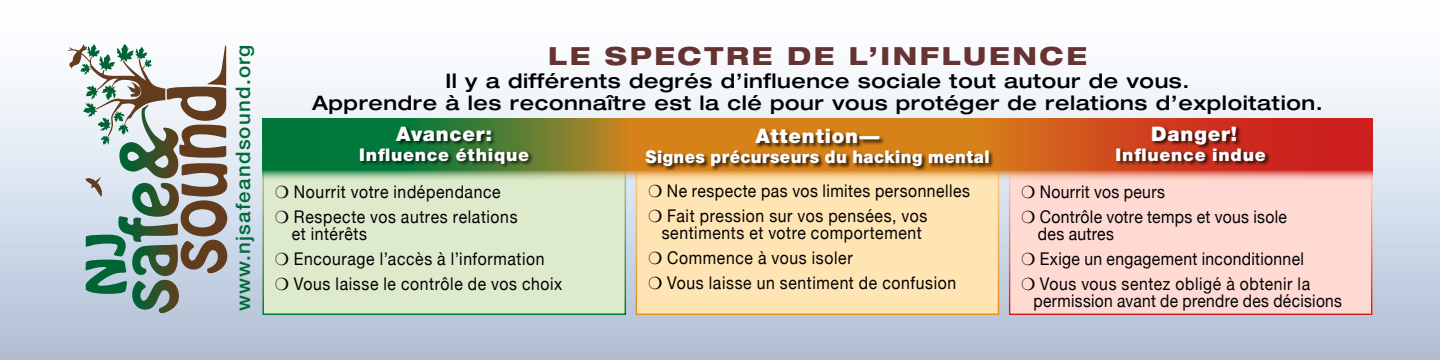
<style>
.page{position:relative;width:1440px;height:360px;background:#fff}
.page>*{position:absolute;margin:0;border:0;box-sizing:border-box;transform-origin:0 0}
.t1{font:800 expanded 25px "Helvetica Neue";letter-spacing:.105em;color:#633}
.t2{font:500 expanded 20px/22.5px "Helvetica Neue";letter-spacing:.03em;color:#000;text-align:center}
.t3{font:900 20px "Helvetica Neue";letter-spacing:.04em;color:#fff}
.t4{font:500 20px "Helvetica Neue";letter-spacing:.06em;color:#006a36}
.t5{font:17.5px/24.8px "Helvetica Neue";letter-spacing:.035em;color:#000;scale:.9 1}
.t6{font:17.5px "Helvetica Neue";letter-spacing:.035em;color:#000;scale:.89 1}
.t7{font:900 17.5px "Helvetica Neue";letter-spacing:.035em;color:#fff;scale:.95 1}
.t8{font:900 17.5px "Helvetica Neue";letter-spacing:.035em;color:#fff}
</style>
<div class="page">
<div style="left:0;top:0;width:1440px;height:360px;background:linear-gradient(to bottom,#fff,#b1bfd3)"></div>
<div style="left:263px;top:124px;width:362px;height:190px;background:#ddeacb"></div>
<div style="left:636px;top:123px;width:363px;height:191px;background:#ffe4b4"></div>
<div style="left:1010px;top:124px;width:362px;height:190px;background:#ffdad2"></div>
<svg style="left:262px;top:118px;width:1110px;height:63px;background:#ab7a43"></svg>
<div style="left:360px;top:126px;width:174px;height:43px;background:#000;opacity:.75"></div>
<div style="left:645px;top:129px;width:349px;height:42px;background:#000;opacity:.75"></div>
<div style="left:1116px;top:126px;width:155px;height:40px;background:#000;opacity:.75"></div>
<svg style="left:68px;top:44px;width:159px;height:271px"></svg>
<p class="t4" style="left:231px;top:311px;width:269px;rotate:-90deg">www.njsafeandsound.org</p>
<h1 class="t1" style="left:548px;top:40px;width:540px">LE SPECTRE DE L’INFLUENCE</h1>
<p class="t2" style="left:312px;top:69px;width:1012px">Il y a différents degrés d’influence sociale tout autour de vous.<br>Apprendre à les reconnaître est la clé pour vous protéger de relations d’exploitation.</p>
<p class="t3" style="left:396px;top:122px;width:98px">Avancer:</p>
<p class="t8" style="left:359px;top:144px;width:172px">Influence éthique</p>
<p class="t3" style="left:1151px;top:122px;width:87px">Danger!</p>
<p class="t8" style="left:1116px;top:144px;width:152px">Influence indue</p>
<p class="t3" style="left:755px;top:124px;width:126px">Attention—</p>
<p class="t7" style="left:645px;top:146px;width:364px">Signes précurseurs du hacking mental</p>
<p class="t5" style="left:667px;top:179px;width:338px">Ne respecte pas vos limites personnelles<br>Fait pression sur vos pensées, vos</p>
<p class="t5" style="left:667px;top:222px;width:323px;text-indent:-5px">sentiments et votre comportement<br>Commence à vous isoler<br>Vous laisse un sentiment de confusion</p>
<p class="t5" style="left:294px;top:180px;width:250px">Nourrit votre indépendance<br>Respecte vos autres relations</p>
<p class="t5" style="left:292px;top:223px;width:302px">et intérêts<br>Encourage l’accès à l’information<br>Vous laisse le contrôle de vos choix</p>
<p class="t5" style="left:1040px;top:180px;width:276px">Nourrit vos peurs<br>Contrôle votre temps et vous isole</p>
<p class="t5" style="left:1038px;top:223px;width:304px">des autres<br>Exige un engagement inconditionnel<br>Vous vous sentez obligé à obtenir la</p>
<p class="t6" style="left:1034px;top:288px;width:348px">permission avant de prendre des décisions</p>
</div>
